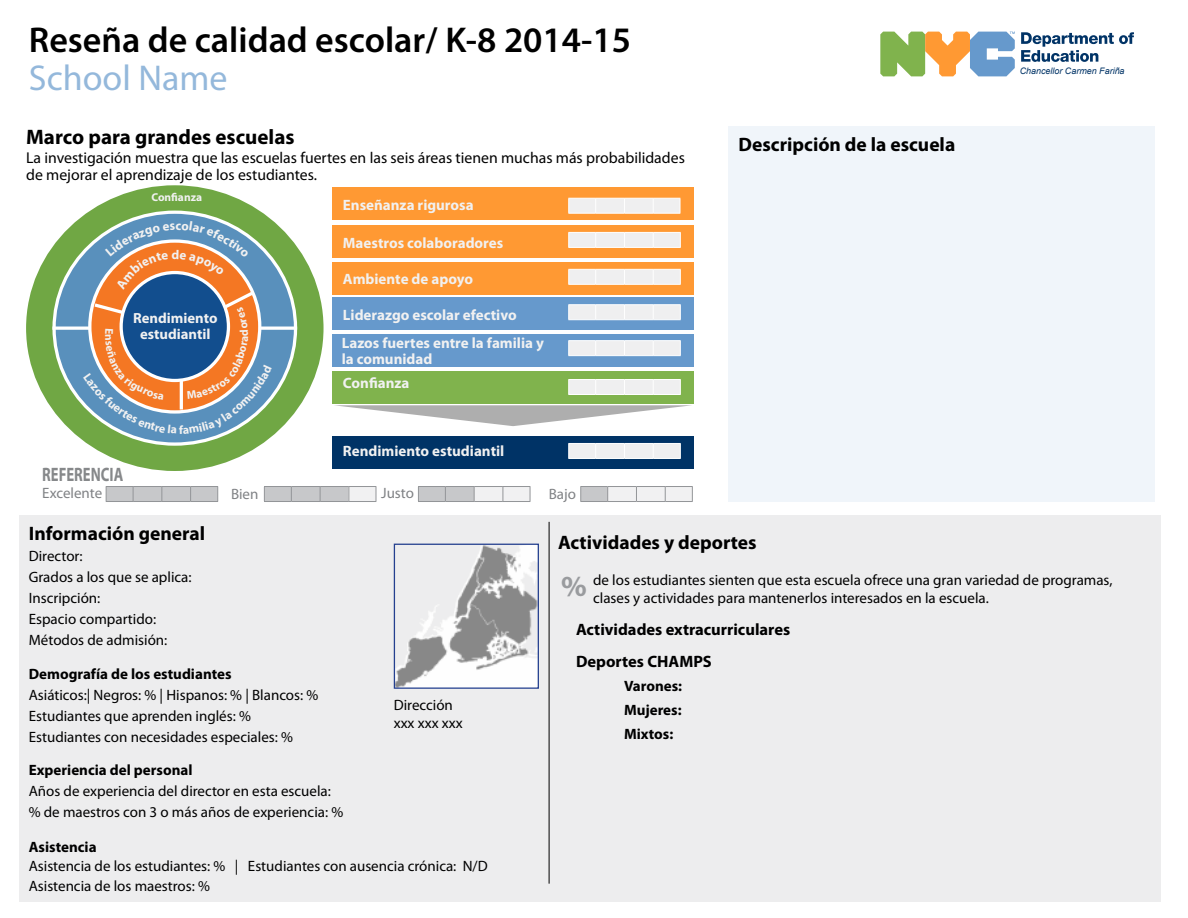
<style>
.page{position:relative;width:1188px;height:918px;background:#fff}
.page>*{position:absolute;margin:0;border:0;box-sizing:border-box;transform-origin:0 0}
.t1{font:600 36px "Myriad Pro";color:#000}
.t2{font:36px "Myriad Pro";color:#94b8db}
.t3{font:700 29.25px "Myriad Pro";color:#999b9e}
.t4{font:700 21px "Myriad Pro";color:#000}
.t5{font:700 19.5px "Myriad Pro";color:#000}
.t6{font:700 19.5px "Myriad Pro";color:#86888a;scale:.75 1}
.t7{font:700 16.5px/31.8px "Myriad Pro";color:#000}
.t8{font:15.75px/16.5px "Myriad Pro";color:#000}
.t9{font:15px/21px "Myriad Pro";color:#000}
.t10{font:700 15px/16.5px "Myriad Pro";color:#f1f1f1}
.t11{font:700 15px/24px "Myriad Pro";color:#000;text-align:justify}
.t12{font:15px "Myriad Pro";color:#808285}
.t13{font:700 14.7px/16.4px "Myriad Pro";color:#f1f1f1;text-align:center}
.t14{font:700 12.9px "Myriad Pro";color:#f1f1f1}
.t15{font:700 11.4px "Myriad Pro";color:#f1f1f1}
.t16{font:italic 9px "Arial";color:#036}
</style>
<div class="page">
<div style="left:20px;top:515px;width:1141px;height:387px;background:#ededee"></div>
<div style="left:728px;top:126px;width:427px;height:375px;background:#f0f5fa"></div>
<hr style="left:549px;top:522px;width:1px;height:362px;background:#000">
<img style="left:396px;top:546px;width:141px;height:141px">
<div style="left:394px;top:544px;width:145px;height:145px;border:1px solid #25408f"></div>
<svg style="left:1021px;top:32px;width:113px;height:30px"></svg>
<svg style="left:880px;top:32px;width:135px;height:44px"></svg>
<div style="left:332px;top:187px;width:362px;height:32px;background:#f93"></div>
<div style="left:332px;top:225px;width:362px;height:33px;background:#f93"></div>
<div style="left:332px;top:262px;width:362px;height:33px;background:#f93"></div>
<div style="left:332px;top:298px;width:362px;height:32px;background:#69c"></div>
<div style="left:332px;top:334px;width:362px;height:33px;background:#69c"></div>
<div style="left:332px;top:371px;width:362px;height:33px;background:#80b34d"></div>
<div style="left:332px;top:436px;width:362px;height:33px;background:#036"></div>
<div style="left:26px;top:185px;width:298px;height:286px;background:#70a744;border-radius:50%"></div>
<svg style="left:54px;top:212px;width:242px;height:232px;background:#71a0c5"></svg>
<hr style="left:52px;top:327px;width:245px;height:3px;background:#fff">
<svg style="left:568px;top:198px;width:113px;height:16px;background:#f1efed"></svg>
<svg style="left:335px;top:405px;width:356px;height:21px"></svg>
<svg style="left:568px;top:232px;width:113px;height:16px;background:#f1f0f0"></svg>
<svg style="left:568px;top:269px;width:113px;height:16px;background:#f1f0ef"></svg>
<svg style="left:568px;top:379px;width:113px;height:16px;background:#f1f1f1"></svg>
<svg style="left:568px;top:443px;width:113px;height:16px;background:#f0f0f1"></svg>
<svg style="left:568px;top:304px;width:113px;height:16px;background:#eeeff1"></svg>
<svg style="left:568px;top:340px;width:113px;height:16px;background:#eff0f1"></svg>
<svg style="left:580px;top:486px;width:113px;height:16px"></svg>
<svg style="left:418px;top:486px;width:113px;height:16px"></svg>
<svg style="left:264px;top:486px;width:113px;height:16px"></svg>
<svg style="left:106px;top:486px;width:112px;height:16px;background:#bebfc2"></svg>
<svg style="left:83px;top:221px;width:189px;height:213px;background:#8a8784"></svg>
<h1 class="t1" style="left:29px;top:17px;width:604px">Reseña de calidad escolar/ k-8 2014-15</h1>
<h1 class="t2" style="left:29px;top:55px;width:200px">School Name</h1>
<h3 class="t4" style="left:26px;top:123px;width:270px">Marco para grandes escuelas</h3>
<h3 class="t5" style="left:739px;top:132px;width:218px">Descripción de la escuela</h3>
<p class="t8" style="left:26px;top:149px;width:660px">La investigación muestra que las escuelas fuertes en las seis áreas tienen muchas más probabilidades de mejorar el aprendizaje de los estudiantes.</p>
<p class="t15" style="left:151px;top:190px;width:52px">Confianza</p>
<p class="t14" style="left:176px;top:217px;width:7px">c</p>
<p class="t13" style="left:133px;top:309px;width:86px">Rendimiento estudiantil</p>
<p class="t10" style="left:343px;top:196px;width:132px">Enseñanza rigurosa</p>
<p class="t10" style="left:343px;top:234px;width:162px">Maestros colaboradores</p>
<p class="t10" style="left:343px;top:270px;width:132px">Ambiente de apoyo</p>
<p class="t10" style="left:343px;top:307px;width:175px">Liderazgo escolar efectivo</p>
<p class="t10" style="left:342px;top:334px;width:204px">Lazos fuertes entre la familia y la comunidad</p>
<p class="t10" style="left:343px;top:375px;width:68px">Confianza</p>
<p class="t10" style="left:343px;top:442px;width:163px">Rendimiento estudiantil</p>
<h3 class="t6" style="left:42px;top:461px;width:110px">REFERENCIA</h3>
<p class="t12" style="left:42px;top:483px;width:61px">Excelente</p>
<p class="t12" style="left:231px;top:485px;width:29px">Bien</p>
<p class="t12" style="left:381px;top:483px;width:34px">Justo</p>
<p class="t12" style="left:549px;top:485px;width:29px">Bajo</p>
<p class="t16" style="left:1020px;top:65px;width:106px">Chancellor Carmen Fariña</p>
<h3 class="t5" style="left:29px;top:521px;width:178px">Información general</h3>
<p class="t9" style="left:29px;top:545px;width:164px">Director:<br>Grados a los que se aplica:<br>Inscripción:<br>Espacio compartido:<br>Métodos de admisión:</p>
<p class="t11" style="left:29px;top:662px;width:204px">Demografía de los estudiantes</p>
<p class="t9" style="left:29px;top:685px;width:291px">Asiáticos:| Negros: % | Hispanos: % | Blancos: %<br>Estudiantes que aprenden inglés: %<br>Estudiantes con necesidades especiales: %</p>
<p class="t11" style="left:29px;top:758px;width:165px">Experiencia del personal</p>
<p class="t9" style="left:29px;top:781px;width:316px">Años de experiencia del director en esta escuela: % de maestros con 3 o más años de experiencia: %</p>
<p class="t11" style="left:29px;top:834px;width:69px">Asistencia</p>
<p class="t9" style="left:29px;top:856px;width:460px;line-height:19.5px">Asistencia de los estudiantes: % | Estudiantes con ausencia crónica: N/D<br>Asistencia de los maestros: %</p>
<p class="t9" style="left:394px;top:695px;width:70px;line-height:18px">Dirección xxx xxx xxx</p>
<h3 class="t5" style="left:558px;top:530px;width:200px">Actividades y deportes</h3>
<h2 class="t3" style="left:561px;top:567px;width:27px">%</h2>
<p class="t9" style="left:593px;top:571px;width:521px;line-height:18px">de los estudiantes sienten que esta escuela ofrece una gran variedad de programas, clases y actividades para mantenerlos interesados en la escuela.</p>
<p class="t7" style="left:576px;top:613px;width:216px">Actividades extracurriculares<br>Deportes CHAMPS</p>
<p class="t11" style="left:624px;top:673px;width:60px">Varones:<br>Mujeres:<br>Mixtos:</p>
</div>
